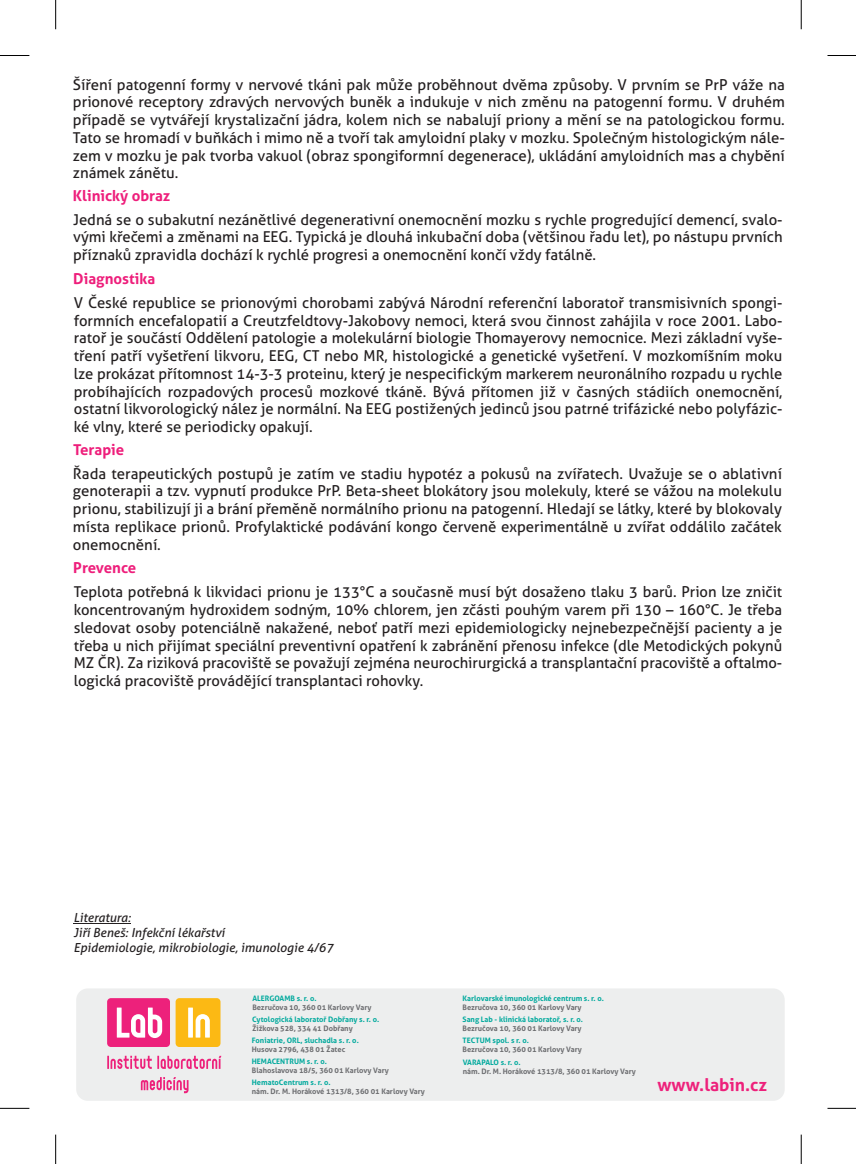
<style>
.page{position:relative;width:856px;height:1164px;background:#fff}
.page>*{position:absolute;margin:0;border:0;box-sizing:border-box;transform-origin:0 0}
.t1{font:700 17.5px "Aller";color:#ed217b}
.t2{font:15px/17.8px "Aller";color:#231f20;text-align:justify}
.t3{font:700 15px "Aller";color:#ee1e7b}
.t4{font:italic 12.5px/14.8px "Aller";color:#231f20}
.t5{font:700 7.5px "Aller";color:#6c6d70}
.t6{font:700 7.5px "Aller";color:#00a99d}
</style>
<div class="page">
<div style="left:76px;top:988px;width:708px;height:112px;background:#edeeee;border-radius:11px"></div>
<svg style="left:107px;top:1055px;width:114px;height:14px"></svg>
<svg style="left:141px;top:1077px;width:47px;height:16px"></svg>
<div style="left:107px;top:998px;width:63px;height:49px;background:#ed217b;border-radius:4px"></div>
<div style="left:175px;top:998px;width:45px;height:49px;background:#fcb914;border-radius:4px"></div>
<div style="left:188px;top:1007px;width:5px;height:30px;background:#fff"></div>
<svg style="left:195px;top:1014px;width:15px;height:23px"></svg>
<svg style="left:117px;top:1007px;width:45px;height:31px"></svg>
<hr style="left:73px;top:923px;width:58px;height:1px;background:#231f20">
<svg style="left:0;top:1108px;width:29px;height:1px"></svg>
<hr style="left:55px;top:1134px;width:1px;height:30px;background:#000">
<svg style="left:0;top:55px;width:29px;height:1px"></svg>
<svg style="left:55px;top:0;width:1px;height:29px"></svg>
<svg style="left:827px;top:55px;width:28px;height:1px"></svg>
<svg style="left:800px;top:0;width:1px;height:29px"></svg>
<svg style="left:827px;top:1108px;width:28px;height:1px"></svg>
<hr style="left:800px;top:1134px;width:1px;height:30px;background:#000">
<p class="t2" style="left:73px;top:77px;width:713px">Šíření patogenní formy v nervové tkáni pak může proběhnout dvěma způsoby. V prvním se PrP váže na prionové receptory zdravých nervových buněk a indukuje v nich změnu na patogenní formu. V druhém případě se vytvářejí krystalizační jádra, kolem nich se nabalují priony a mění se na patologickou formu.<br>Tato se hromadí v buňkách i mimo ně a tvoří tak amyloidní plaky v mozku. Společným histologickým nále&shy;zem v mozku je pak tvorba vakuol (obraz spongiformní degenerace), ukládání amyloidních mas a chybění známek zánětu.</p>
<p class="t3" style="left:73px;top:190px;width:99px">Klinický obraz</p>
<p class="t2" style="left:73px;top:212px;width:711px">Jedná se o subakutní nezánětlivé degenerativní onemocnění mozku s rychle progredující demencí, svalo&shy;vými křečemi a změnami na EEG. Typická je dlouhá inkubační doba (většinou řadu let), po nástupu prvních příznaků zpravidla dochází k rychlé progresi a onemocnění končí vždy fatálně.</p>
<p class="t3" style="left:73px;top:273px;width:84px">Diagnostika</p>
<p class="t2" style="left:74px;top:295px;width:710px">V České republice se prionovými chorobami zabývá Národní referenční laboratoř transmisivních spongi&shy;formních encefalopatií a Creutzfeldtovy-Jakobovy nemoci, která svou činnost zahájila v roce 2001. Labo&shy;ratoř je součástí Oddělení patologie a molekulární biologie Thomayerovy nemocnice. Mezi základní vyše&shy;tření patří vyšetření likvoru, EEG, CT nebo MR, histologické a genetické vyšetření. V mozkomíšním moku lze prokázat přítomnost 14-3-3 proteinu, který je nespecifickým markerem neuronálního rozpadu u rychle probíhajících rozpadových procesů mozkové tkáně. Bývá přítomen již v časných stádiích onemocnění, ostatní likvorologický nález je normální. Na EEG postižených jedinců jsou patrné trifázické nebo polyfázic&shy;ké vlny, které se periodicky opakují.</p>
<p class="t3" style="left:73px;top:444px;width:53px">Terapie</p>
<p class="t2" style="left:73px;top:466px;width:710px">Řada terapeutických postupů je zatím ve stadiu hypotéz a pokusů na zvířatech. Uvažuje se o ablativní genoterapii a tzv. vypnutí produkce PrP. Beta-sheet blokátory jsou molekuly, které se vážou na molekulu prionu, stabilizují ji a brání přeměně normálního prionu na patogenní. Hledají se látky, které by blokovaly místa replikace prionů. Profylaktické podávání kongo červeně experimentálně u zvířat oddálilo začátek onemocnění.</p>
<p class="t3" style="left:73px;top:562px;width:65px">Prevence</p>
<p class="t2" style="left:74px;top:585px;width:709px">Teplota potřebná k likvidaci prionu je 133°C a současně musí být dosaženo tlaku 3 barů. Prion lze zničit koncentrovaným hydroxidem sodným, 10% chlorem, jen zčásti pouhým varem při 130 – 160°C. Je třeba sledovat osoby potenciálně nakažené, neboť patří mezi epidemiologicky nejnebezpečnější pacienty a je třeba u nich přijímat speciální preventivní opatření k zabránění přenosu infekce (dle Metodických pokynů MZ ČR). Za riziková pracoviště se považují zejména neurochirurgická a transplantační pracoviště a oftalmo&shy;logická pracoviště provádějící transplantaci rohovky.</p>
<p class="t4" style="left:73px;top:912px;width:261px">Literatura:<br>Jiří Beneš: Infekční lékařství<br>Epidemiologie, mikrobiologie, imunologie 4/67</p>
<p class="t6" style="left:252px;top:995px;width:66px">ALERGOAMB s. r. o.</p>
<p class="t5" style="left:252px;top:1004px;width:121px">Bezručova 10, 360 01 Karlovy Vary</p>
<p class="t6" style="left:252px;top:1017px;width:129px">Cytologická laboratoř Dobřany s. r. o.</p>
<p class="t5" style="left:252px;top:1025px;width:102px">Žižkova 528, 334 41 Dobřany</p>
<p class="t6" style="left:252px;top:1038px;width:108px">Foniatrie, ORL, sluchadla s. r. o.</p>
<p class="t5" style="left:252px;top:1046px;width:95px">Husova 2796, 438 01 Žatec</p>
<p class="t6" style="left:252px;top:1079px;width:80px">HematoCentrum s. r. o.</p>
<p class="t5" style="left:252px;top:1088px;width:174px">nám. Dr. M. Horákové 1313/8, 360 01 Karlovy Vary</p>
<p class="t6" style="left:252px;top:1058px;width:76px">HEMACENTRUM s. r. o.</p>
<p class="t5" style="left:252px;top:1067px;width:138px">Blahoslavova 18/5, 360 01 Karlovy Vary</p>
<p class="t6" style="left:462px;top:995px;width:143px">Karlovarské imunologické centrum s. r. o.</p>
<p class="t5" style="left:462px;top:1004px;width:121px">Bezručova 10, 360 01 Karlovy Vary</p>
<p class="t6" style="left:462px;top:1016px;width:122px">Sang Lab - klinická laboratoř, s. r. o.</p>
<p class="t5" style="left:462px;top:1025px;width:121px">Bezručova 10, 360 01 Karlovy Vary</p>
<p class="t6" style="left:462px;top:1038px;width:68px">TECTUM spol. s r. o.</p>
<p class="t5" style="left:462px;top:1046px;width:121px">Bezručova 10, 360 01 Karlovy Vary</p>
<p class="t6" style="left:462px;top:1059px;width:59px">VARAPALO s. r. o.</p>
<p class="t5" style="left:462px;top:1068px;width:174px">nám. Dr. M. Horákové 1313/8, 360 01 Karlovy Vary</p>
<p class="t1" style="left:657px;top:1078px;width:111px">www.labin.cz</p>
</div>
